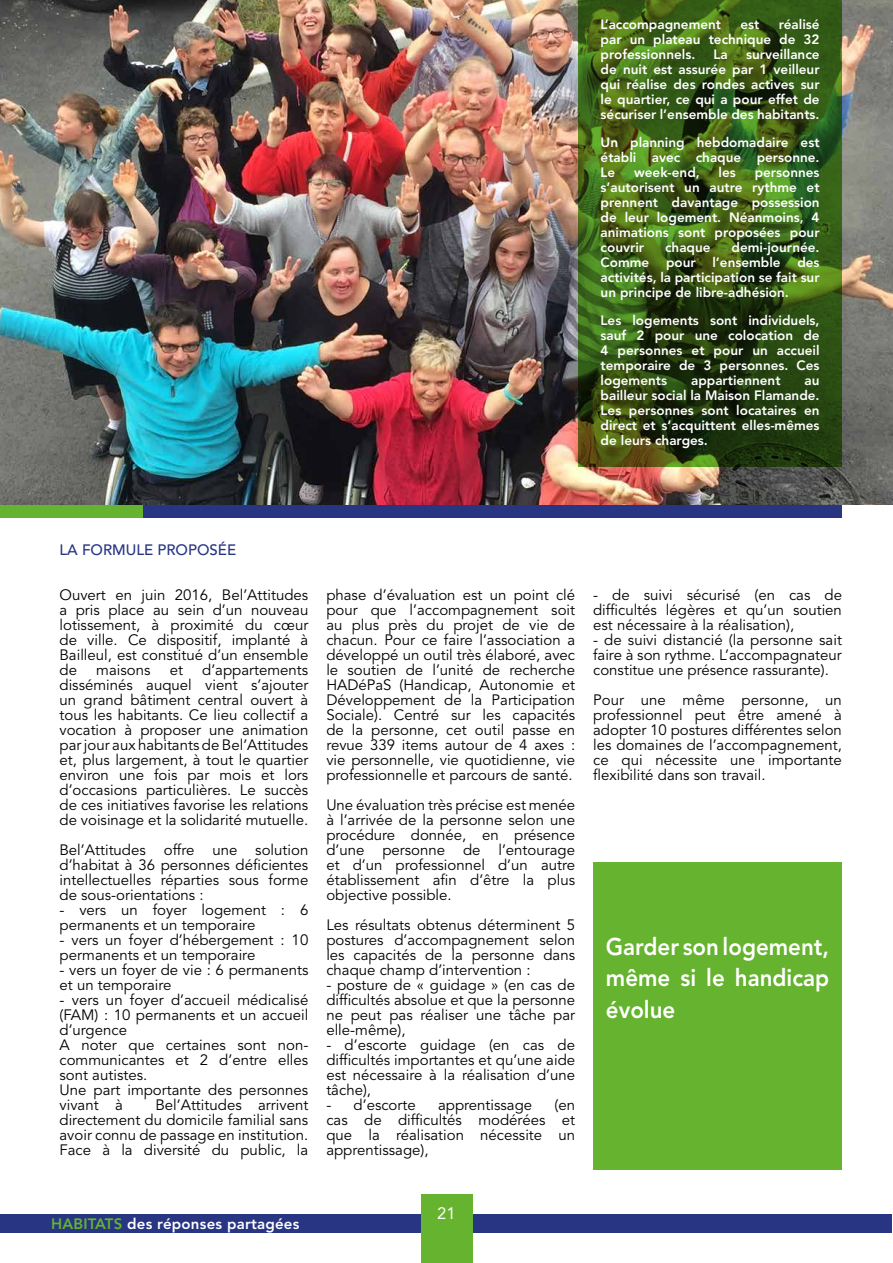
<style>
.page{position:relative;width:893px;height:1263px;background:#fff}
.page>*{position:absolute;margin:0;border:0;box-sizing:border-box;transform-origin:0 0}
.t1{font:800 24px/31.5px "Avenir LT Std";color:#fff;text-align:justify;scale:.93 1}
.t2{font:16.5px "Avenir LT Std";color:#fff}
.t3{font:15px/15px "Avenir LT Std";color:#000;text-align:justify}
.t4{font:800 15px "Avenir LT Std";letter-spacing:.015em;color:#fff}
.t5{font:500 15px "Avenir LT Std";color:#283583}
.t6{font:800 13.5px/15px "Avenir LT Std";color:#fff;text-align:justify}
.s1{color:#65b32e}
</style>
<div class="page">
<div style="left:0;top:1214px;width:892px;height:19px;background:#283583"></div>
<div style="left:421px;top:1193px;width:51px;height:70px;background:#65b32e"></div>
<div style="left:0;top:505px;width:144px;height:12px;background:#65b32e"></div>
<div style="left:144px;top:505px;width:698px;height:12px;background:#283583"></div>
<img style="left:0;top:0;width:893px;height:505px">
<svg style="left:578px;top:0;width:264px;height:467px;background:#355514"></svg>
<div style="left:593px;top:862px;width:249px;height:307px;background:#65b32e"></div>
<p class="t6" style="left:601px;top:17px;width:220px;text-indent:178px">réalisé par un plateau technique de 32 professionnels.</p>
<p class="t6" style="left:601px;top:17px;width:122px">L’accompagnement</p>
<p class="t6" style="left:740px;top:17px;width:20px">est</p>
<p class="t6" style="left:601px;top:47px;width:220px;text-indent:145px">surveillance de nuit est assurée par 1 veilleur qui réalise des rondes actives sur le quartier, ce qui a pour effet de sécuriser l’ensemble des habitants.</p>
<p class="t6" style="left:601px;top:135px;width:220px">Un planning hebdomadaire est établi avec chaque personne.<br>Le</p>
<p class="t6" style="left:714px;top:47px;width:16px">La</p>
<p class="t6" style="left:634px;top:165px;width:67px">week-end,</p>
<p class="t6" style="left:719px;top:165px;width:19px">les</p>
<p class="t6" style="left:601px;top:165px;width:220px;text-indent:154px">personnes s’autorisent un autre rythme et prennent davantage possession de leur logement. Néanmoins, 4 animations sont proposées pour couvrir</p>
<p class="t6" style="left:601px;top:240px;width:220px;text-indent:131px">demi-journée.<br>Comme pour l’ensemble des activités, la participation se fait sur un principe de libre-adhésion.</p>
<p class="t6" style="left:601px;top:312px;width:220px">Les logements sont individuels, sauf 2 pour une colocation de 4 personnes et pour un accueil temporaire de 3 personnes. Ces logements</p>
<p class="t6" style="left:665px;top:240px;width:47px">chaque</p>
<p class="t6" style="left:691px;top:372px;width:91px">appartiennent</p>
<p class="t6" style="left:601px;top:372px;width:220px;text-indent:204px">au bailleur social la Maison Flamande.<br>Les personnes sont locataires en direct et s’acquittent elles-mêmes de leurs charges.</p>
<p class="t5" style="left:60px;top:541px;width:178px">LA FORMULE PROPOSÉE</p>
<p class="t3" style="left:60px;top:588px;width:250px">Ouvert en juin 2016, Bel’Attitudes a pris place au sein d’un nouveau lotissement, à proximité du cœur de ville. Ce dispositif, implanté à Bailleul, est constitué d’un ensemble de</p>
<p class="t3" style="left:60px;top:663px;width:250px;text-indent:143px">d’appartements disséminés auquel vient s’ajouter un grand bâtiment central ouvert à tous les habitants. Ce lieu collectif a vocation à proposer une animation par jour aux habitants de Bel’Attitudes et, plus largement, à tout le quartier environ une fois par mois et lors d’occasions particulières. Le succès de ces initiatives favorise les relations de voisinage et la solidarité mutuelle.</p>
<p class="t3" style="left:60px;top:843px;width:250px">Bel’Attitudes offre une solution d’habitat à 36 personnes déficientes intellectuelles réparties sous forme de sous-orientations :</p>
<p class="t3" style="left:60px;top:903px;width:250px">- vers un foyer logement : 6 permanents et un temporaire</p>
<p class="t3" style="left:60px;top:933px;width:250px">- vers un foyer d’hébergement : 10 permanents et un temporaire</p>
<p class="t3" style="left:60px;top:963px;width:250px">- vers un foyer de vie : 6 permanents et un temporaire</p>
<p class="t3" style="left:60px;top:993px;width:250px;text-align:left">- vers un foyer d’accueil médicalisé (FAM) : 10 permanents et un accueil d’urgence<br>A noter que certaines sont non&shy;communicantes et 2 d’entre elles sont autistes.<br>Une part importante des personnes vivant à</p>
<p class="t3" style="left:96px;top:663px;width:56px">maisons</p>
<p class="t3" style="left:170px;top:663px;width:15px">et</p>
<p class="t3" style="left:60px;top:1098px;width:250px;text-indent:96px">Bel’Attitudes arrivent directement du domicile familial sans avoir connu de passage en institution.<br>Face à la diversité du public, la</p>
<p class="t3" style="left:326px;top:588px;width:250px">phase d’évaluation est un point clé pour que l’accompagnement soit au plus près du projet de vie de chacun. Pour ce faire l’association a développé un outil très élaboré, avec le soutien de l’unité de recherche HADéPaS (Handicap, Autonomie et Développement de la Participation Sociale). Centré sur les capacités de la personne, cet outil passe en revue 339 items autour de 4 axes : vie personnelle, vie quotidienne, vie professionnelle et parcours de santé.</p>
<p class="t3" style="left:326px;top:798px;width:250px">Une évaluation très précise est menée à l’arrivée de la personne selon une procédure donnée, en présence d’une personne de l’entourage et d’un professionnel d’un autre établissement afin d’être la plus objective possible.</p>
<p class="t3" style="left:326px;top:918px;width:250px">Les résultats obtenus déterminent 5 postures d’accompagnement selon les capacités de la personne dans chaque champ d’intervention :</p>
<p class="t3" style="left:326px;top:978px;width:250px">- posture de « guidage » (en cas de difficultés absolue et que la personne ne peut pas réaliser une tâche par elle-même),</p>
<p class="t3" style="left:326px;top:1038px;width:250px">- d’escorte guidage (en cas de difficultés importantes et qu’une aide est nécessaire à la réalisation d’une tâche),</p>
<p class="t3" style="left:326px;top:1098px;width:91px">- d’escorte</p>
<p class="t3" style="left:438px;top:1098px;width:96px">apprentissage</p>
<p class="t3" style="left:326px;top:1098px;width:250px;text-indent:228px">(en cas de difficultés modérées et que la réalisation nécessite un apprentissage),</p>
<p class="t3" style="left:593px;top:588px;width:250px">- de suivi sécurisé (en cas de difficultés légères et qu’un soutien est nécessaire à la réalisation),</p>
<p class="t3" style="left:593px;top:633px;width:250px">- de suivi distancié (la personne sait faire à son rythme. L’accompagnateur constitue une présence rassurante).</p>
<p class="t3" style="left:593px;top:693px;width:250px">Pour une même personne, un professionnel peut être amené à adopter 10 postures différentes selon les domaines de l’accompagnement, ce qui nécessite une importante flexibilité dans son travail.</p>
<h1 class="t1" style="left:606px;top:931px;width:242px">Garder son logement, même si le handicap évolue</h1>
<p class="t4" style="left:51px;top:1215px;width:250px"><span class="s1">HABITATS</span> des réponses partagées</p>
<p class="t2" style="left:437px;top:1203px;width:20px">21</p>
</div>
